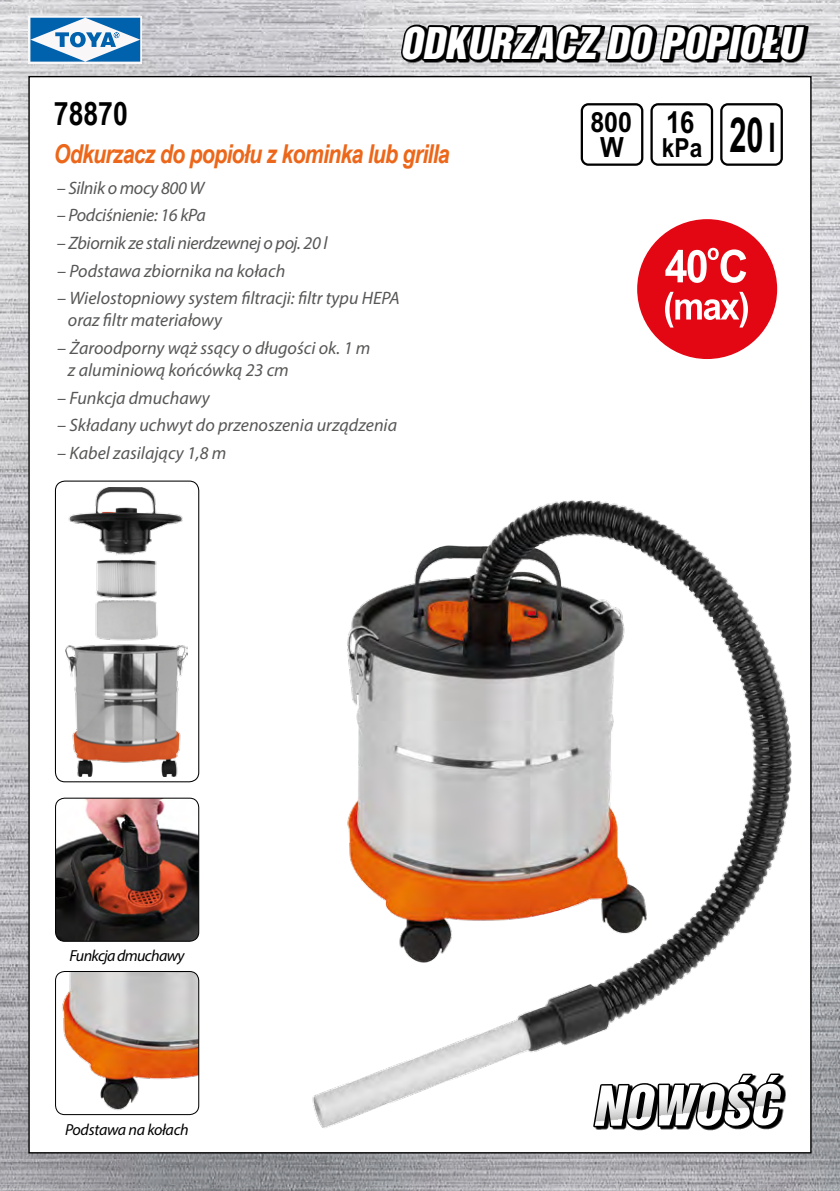
<style>
.page{position:relative;width:840px;height:1191px;background:#fff}
.page>*{position:absolute;margin:0;border:0;box-sizing:border-box;transform-origin:0 0}
.t1{font:italic 50.4px "Switzerland Inserat";color:#fff}
.t2{font:700 48.4px "Arial";color:#000;scale:.64 1}
.t3{font:italic 40px "Switzerland Inserat";color:#fff}
.t4{font:700 32.4px "Arial Narrow";color:#000}
.t5{font:700 30.2px "Arial";color:#000;scale:.84 1}
.t6{font:700 27.8px/24px "Arial";color:#000;text-align:center;scale:.9 1}
.t7{font:700 26.2px "Arial";color:#000;scale:.86 1}
.t8{font:italic 700 26px "Arial Narrow";letter-spacing:-.03em;color:#ec671a}
.t9{font:italic 18px/22px "Myriad Pro";color:#575756}
.t10{font:italic 18px "Myriad Pro";letter-spacing:-.02em;color:#575756}
.t11{font:italic 16px "Myriad Pro";letter-spacing:-.02em;color:#000}
.t12{font:italic 16px "Myriad Pro";letter-spacing:-.04em;color:#000}
.s1{font-size:40.8px}
</style>
<div class="page">
<img style="left:0;top:0;width:839px;height:1191px">
<div style="left:29px;top:77px;width:781px;height:1075px;background:#fff"></div>
<svg style="left:397px;top:22px;width:411px;height:41px;background:#2b2b2b"></svg>
<div style="left:28px;top:16px;width:114px;height:47px;background:linear-gradient(to bottom,#c0d4e6,#c0d4e6)"></div>
<svg style="left:30px;top:18px;width:110px;height:44px"></svg>
<img style="left:284px;top:475px;width:530px;height:678px">
<svg style="left:591px;top:1071px;width:196px;height:104px"></svg>
<svg style="left:580px;top:103px;width:63px;height:63px"></svg>
<svg style="left:720px;top:103px;width:62px;height:63px"></svg>
<svg style="left:650px;top:103px;width:62px;height:63px"></svg>
<img style="left:55px;top:799px;width:144px;height:142px">
<div style="left:55px;top:797px;width:144px;height:144px;border:1px solid #000;border-radius:9px"></div>
<div style="left:55px;top:480px;width:144px;height:302px;border:1px solid #000;border-radius:10px"></div>
<img style="left:55px;top:971px;width:144px;height:143px">
<div style="left:55px;top:971px;width:144px;height:144px;border:1px solid #000;border-radius:9px"></div>
<img style="left:65px;top:487px;width:122px;height:289px">
<div style="left:636px;top:219px;width:140px;height:140px;background:#e30613;border-radius:50%"></div>
<svg style="left:665px;top:248px;width:82px;height:79px"></svg>
<h3 class="t3" style="left:400px;top:18px;width:410px">ODKURZACZ DO POPIOŁU</h3>
<h3 class="t4" style="left:54px;top:89px;width:75px">78870</h3>
<h3 class="t8" style="left:54px;top:134px;width:397px">Odkurzacz do popiołu z kominka lub grilla</h3>
<p class="t10" style="left:57px;top:176px;width:149px">– Silnik o mocy 800 W</p>
<p class="t10" style="left:57px;top:204px;width:151px">– Podciśnienie: 16 kPa</p>
<p class="t10" style="left:57px;top:232px;width:272px">– Zbiornik ze stali nierdzewnej o poj. 20 l</p>
<p class="t9" style="left:57px;top:259px;width:229px">– Podstawa zbiornika na kołach</p>
<p class="t9" style="left:68px;top:287px;width:333px;text-indent:-11px">– Wielostopniowy system filtracji: filtr typu HEPA oraz filtr materiałowy</p>
<p class="t9" style="left:68px;top:336px;width:304px;text-indent:-11px">– Żaroodporny wąż ssący o długości ok. 1 m z aluminiową końcówką 23 cm</p>
<p class="t9" style="left:57px;top:386px;width:154px">– Funkcja dmuchawy</p>
<p class="t9" style="left:57px;top:414px;width:341px">– Składany uchwyt do przenoszenia urządzenia</p>
<p class="t9" style="left:57px;top:441px;width:171px">– Kabel zasilający 1,8 m</p>
<h3 class="t5" style="left:665px;top:102px;width:35px">16</h3>
<h3 class="t7" style="left:661px;top:131px;width:48px">kPa</h3>
<h3 class="t6" style="left:590px;top:112px;width:48px">800<br>W</h3>
<h2 class="t2" style="left:729px;top:102px;width:74px">20<span class="s1">l</span></h2>
<p class="t12" style="left:69px;top:945px;width:117px">Funkcja dmuchawy</p>
<p class="t11" style="left:65px;top:1120px;width:125px">Podstawa na kołach</p>
<h1 class="t1" style="left:592px;top:1074px;width:197px">NOWOŚĆ</h1>
</div>
